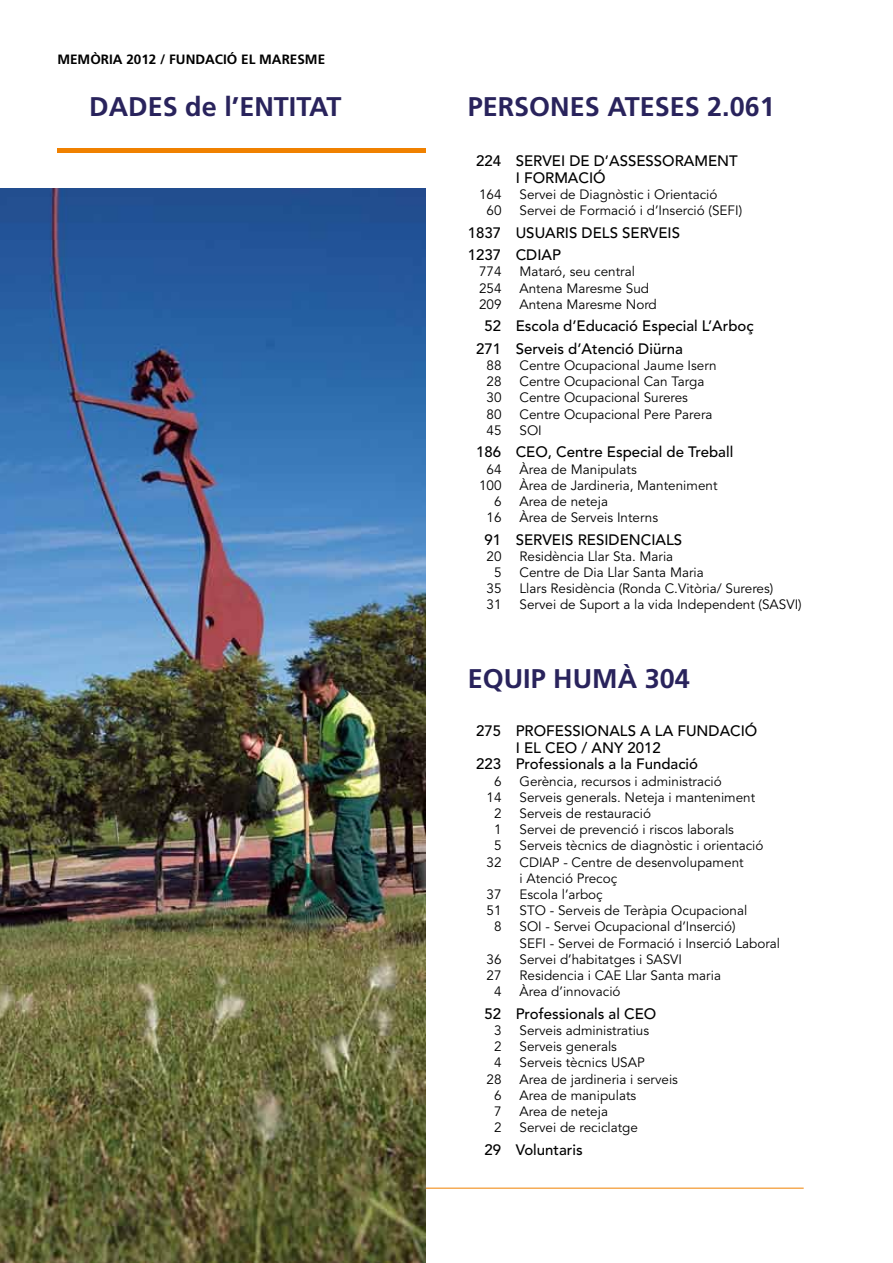
<style>
.page{position:relative;width:893px;height:1263px;background:#fff}
.page>*{position:absolute;margin:0;border:0;box-sizing:border-box;transform-origin:0 0}
.t1{font:700 27px "Frutiger LT Std";color:#29235c}
.t2{font:500 15px/22.5px "Avenir LT Std";color:#000}
.t3{font:13.5px/16.2px "Avenir LT Std";color:#000}
.t4{font:700 13.5px "Frutiger LT Std";color:#000}
</style>
<div class="page">
<hr style="left:57px;top:1188px;width:747px;height:1px;background:#f08100">
<img style="left:0;top:189px;width:425px;height:1074px">
<hr style="left:57px;top:149px;width:368px;height:4px;background:#f08100">
<p class="t4" style="left:57px;top:52px;width:269px">MEMÒRIA 2012 / FUNDACIÓ EL MARESME</p>
<h1 class="t1" style="left:89px;top:91px;width:254px">DADES de l’ENTITAT</h1>
<h1 class="t1" style="left:468px;top:91px;width:309px">PERSONES ATESES 2.061</h1>
<p class="t2" style="left:476px;top:150px;width:57px">224 SERVEI</p>
<p class="t2" style="left:569px;top:150px;width:105px">DE D’ASSESSORAMENT</p>
<p class="t2" style="left:468px;top:167px;width:27px">I</p>
<p class="t2" style="left:524px;top:167px;width:20px">FORMACIÓ</p>
<p class="t3" style="left:479px;top:187px;width:24px">164</p>
<p class="t3" style="left:519px;top:187px;width:199px">Servei de Diagnòstic i Orientació</p>
<p class="t3" style="left:486px;top:203px;width:17px">60</p>
<p class="t3" style="left:519px;top:203px;width:224px">Servei de Formació i d’Inserció (SEFI)</p>
<p class="t2" style="left:468px;top:222px;width:76px">1837 USUARI</p>
<p class="t2" style="left:569px;top:222px;width:23px">S DEL</p>
<p class="t2" style="left:610px;top:222px;width:30px">S SERVEI</p>
<p class="t2" style="left:672px;top:222px;width:10px">S</p>
<p class="t2" style="left:468px;top:244px;width:45px">1237 CDIAP</p>
<p class="t3" style="left:479px;top:264px;width:24px">774</p>
<p class="t3" style="left:519px;top:264px;width:117px">Mataró, seu central</p>
<p class="t3" style="left:479px;top:280px;width:24px">254</p>
<p class="t3" style="left:519px;top:280px;width:131px">Antena Maresme Sud</p>
<p class="t3" style="left:479px;top:296px;width:24px">209</p>
<p class="t3" style="left:519px;top:296px;width:139px">Antena Maresme Nord</p>
<p class="t2" style="left:476px;top:315px;width:279px;text-indent:8px">52 Escola d’Educació Especial L’Arboç<br>271 Serveis d’Atenció Diürna</p>
<p class="t3" style="left:486px;top:358px;width:17px">88</p>
<p class="t3" style="left:519px;top:358px;width:199px">Centre Ocupacional Jaume Isern</p>
<p class="t3" style="left:486px;top:374px;width:17px">28</p>
<p class="t3" style="left:519px;top:374px;width:186px">Centre Ocupacional Can Targa</p>
<p class="t3" style="left:486px;top:390px;width:17px">30</p>
<p class="t3" style="left:519px;top:390px;width:170px">Centre Ocupacional Sureres</p>
<p class="t3" style="left:486px;top:406px;width:17px">80</p>
<p class="t3" style="left:519px;top:406px;width:195px">Centre Ocupacional Pere Parera</p>
<p class="t3" style="left:486px;top:422px;width:17px">45</p>
<p class="t3" style="left:519px;top:422px;width:24px">SOI</p>
<p class="t2" style="left:476px;top:441px;width:38px">186 CEO</p>
<p class="t2" style="left:548px;top:441px;width:187px">, Centre Especial de Treball</p>
<p class="t3" style="left:486px;top:461px;width:17px">64</p>
<p class="t3" style="left:519px;top:461px;width:119px">Àrea de Manipulats</p>
<p class="t3" style="left:479px;top:477px;width:24px">100</p>
<p class="t3" style="left:519px;top:477px;width:200px">Àrea de Jardineria, Manteniment</p>
<p class="t3" style="left:494px;top:493px;width:9px">6</p>
<p class="t3" style="left:519px;top:493px;width:90px">Area de neteja</p>
<p class="t3" style="left:486px;top:510px;width:17px">16</p>
<p class="t3" style="left:519px;top:510px;width:140px">Àrea de Serveis Interns</p>
<p class="t2" style="left:484px;top:528px;width:49px">91 SERVEI</p>
<p class="t2" style="left:565px;top:528px;width:49px">S RESIDENCIAL</p>
<p class="t2" style="left:674px;top:528px;width:10px">S</p>
<p class="t3" style="left:486px;top:548px;width:17px">20</p>
<p class="t3" style="left:519px;top:548px;width:155px">Residència Llar Sta. Maria</p>
<p class="t3" style="left:494px;top:565px;width:9px">5</p>
<p class="t3" style="left:519px;top:565px;width:186px">Centre de Dia Llar Santa Maria</p>
<p class="t3" style="left:486px;top:581px;width:17px">35</p>
<p class="t3" style="left:519px;top:581px;width:255px">Llars Residència (Ronda C.Vitòria/ Sureres)</p>
<p class="t3" style="left:486px;top:597px;width:17px">31</p>
<p class="t3" style="left:519px;top:597px;width:284px">Servei de Suport a la vida Independent (SASVI)</p>
<h1 class="t1" style="left:468px;top:663px;width:224px">EQUIP HUMÀ 304</h1>
<p class="t2" style="left:476px;top:720px;width:38px">275 PRO</p>
<p class="t2" style="left:546px;top:720px;width:45px">FESSIONAL</p>
<p class="t2" style="left:628px;top:720px;width:70px">S A LA FUNDACIÓ</p>
<p class="t2" style="left:468px;top:737px;width:27px">I</p>
<p class="t2" style="left:524px;top:737px;width:33px">EL CEO</p>
<p class="t2" style="left:476px;top:740px;width:223px;line-height:16.5px;text-indent:105px">/ ANY 2012<br>223 Professionals a la Fundació</p>
<p class="t3" style="left:494px;top:773px;width:9px">6</p>
<p class="t3" style="left:519px;top:773px;width:204px">Gerència, recursos i administració</p>
<p class="t3" style="left:486px;top:789px;width:17px">14</p>
<p class="t3" style="left:519px;top:789px;width:237px">Serveis generals. Neteja i manteniment</p>
<p class="t3" style="left:494px;top:805px;width:9px">2</p>
<p class="t3" style="left:519px;top:805px;width:133px">Serveis de restauració</p>
<p class="t3" style="left:494px;top:822px;width:9px">1</p>
<p class="t3" style="left:519px;top:822px;width:216px">Servei de prevenció i riscos laborals</p>
<p class="t3" style="left:494px;top:838px;width:9px">5</p>
<p class="t3" style="left:519px;top:838px;width:245px">Serveis tècnics de diagnòstic i orientació</p>
<p class="t3" style="left:486px;top:854px;width:17px">32</p>
<p class="t3" style="left:519px;top:854px;width:226px">CDIAP - Centre de desenvolupament i Atenció Precoç</p>
<p class="t3" style="left:486px;top:886px;width:17px">37</p>
<p class="t3" style="left:519px;top:886px;width:85px">Escola l’arboç</p>
<p class="t3" style="left:486px;top:903px;width:17px">51</p>
<p class="t3" style="left:519px;top:903px;width:229px">STO - Serveis de Teràpia Ocupacional</p>
<p class="t3" style="left:494px;top:919px;width:9px">8</p>
<p class="t3" style="left:519px;top:919px;width:262px">SOI - Servei Ocupacional d’Inserció)<br>SEFI - Servei de Formació i Inserció Laboral</p>
<p class="t3" style="left:486px;top:951px;width:17px">36</p>
<p class="t3" style="left:519px;top:951px;width:164px">Servei d’habitatges i SASVI</p>
<p class="t3" style="left:486px;top:967px;width:17px">27</p>
<p class="t3" style="left:519px;top:967px;width:203px">Residencia i CAE Llar Santa maria</p>
<p class="t3" style="left:494px;top:984px;width:9px">4</p>
<p class="t3" style="left:519px;top:984px;width:103px">Àrea d’innovació</p>
<p class="t2" style="left:484px;top:1002px;width:151px">52 Professionals al CEO</p>
<p class="t3" style="left:494px;top:1022px;width:9px">3</p>
<p class="t3" style="left:519px;top:1022px;width:131px">Serveis administratius</p>
<p class="t3" style="left:494px;top:1039px;width:9px">2</p>
<p class="t3" style="left:519px;top:1039px;width:99px">Serveis generals</p>
<p class="t3" style="left:494px;top:1055px;width:9px">4</p>
<p class="t3" style="left:519px;top:1055px;width:127px">Serveis tècnics USAP</p>
<p class="t3" style="left:486px;top:1071px;width:17px">28</p>
<p class="t3" style="left:519px;top:1071px;width:160px">Area de jardineria i serveis</p>
<p class="t3" style="left:494px;top:1087px;width:9px">6</p>
<p class="t3" style="left:519px;top:1087px;width:118px">Area de manipulats</p>
<p class="t3" style="left:494px;top:1103px;width:9px">7</p>
<p class="t3" style="left:519px;top:1103px;width:90px">Area de neteja</p>
<p class="t3" style="left:494px;top:1120px;width:9px">2</p>
<p class="t3" style="left:519px;top:1120px;width:120px">Servei de reciclatge</p>
<p class="t2" style="left:484px;top:1138px;width:100px">29 Voluntaris</p>
</div>
